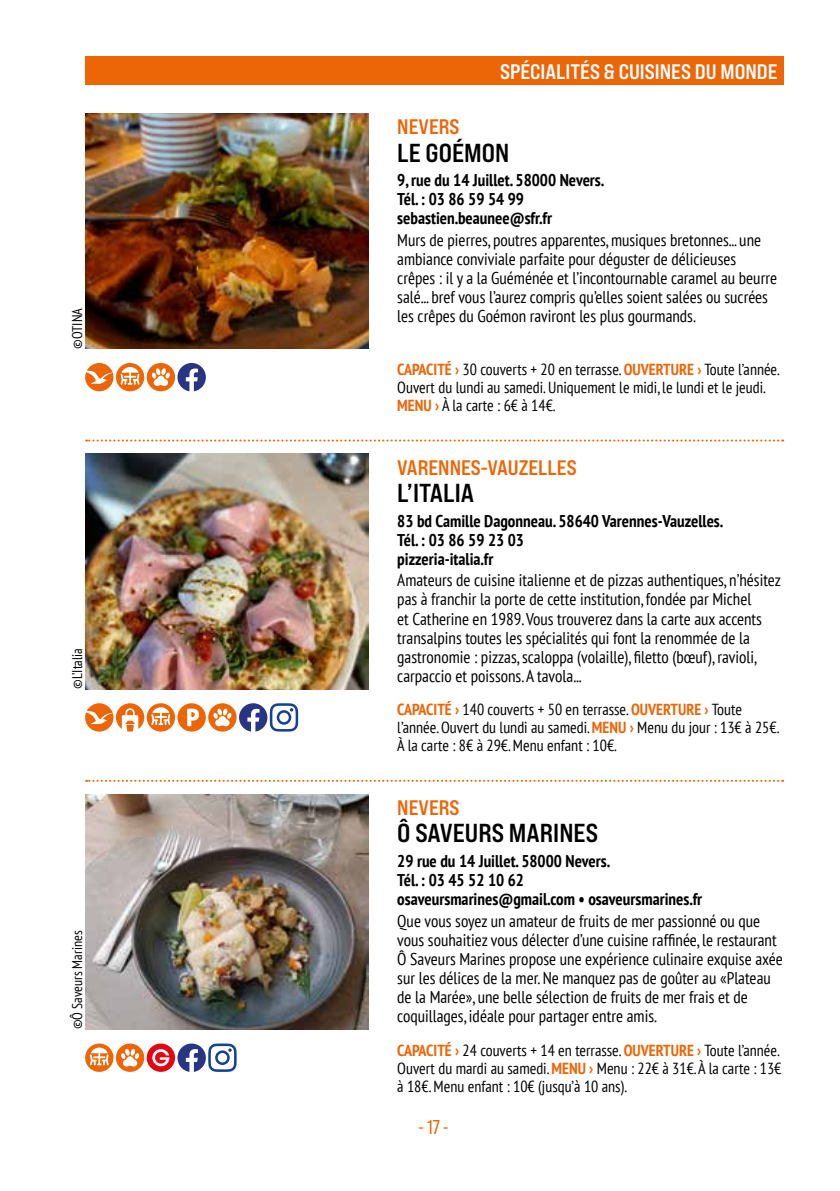
<style>
.page{position:relative;width:840px;height:1191px;background:#fff}
.page>*{position:absolute;margin:0;border:0;box-sizing:border-box;transform-origin:0 0}
.t1{font:26px "Bebas Neue Pro Exp Bd";color:#000}
.t2{font:21px "Bebas Neue Pro Exp Bd";color:#ec6608}
.t3{font:21px "Bebas Neue Pro Exp Bd";color:#fff}
.t4{font:20px "Bebas Neue Pro";color:#ec6608}
.t5{font:condensed 17px/19px "PT Sans";color:#000}
.t6{font:700 condensed 17px/19px "PT Sans";color:#000}
.t7{font:condensed 16px/18px "PT Sans";color:#000}
.t8{font:condensed 14px "PT Sans";color:#000}
.s1{font-weight:700;color:#ec6608}
</style>
<div class="page">
<div style="left:85px;top:57px;width:697px;height:28px;background:#ec6608"></div>
<img style="left:85px;top:454px;width:284px;height:235px">
<svg style="left:86px;top:439px;width:696px;height:2px"></svg>
<svg style="left:86px;top:780px;width:696px;height:2px"></svg>
<svg style="left:85px;top:703px;width:59px;height:28px"></svg>
<div style="left:147px;top:703px;width:28px;height:28px;background:#ec6608;border-radius:50%"></div>
<svg style="left:151px;top:707px;width:19px;height:18px"></svg>
<div style="left:177px;top:703px;width:29px;height:28px;background:#ec6608;border-radius:50%"></div>
<svg style="left:187px;top:708px;width:12px;height:18px"></svg>
<div style="left:208px;top:703px;width:28px;height:28px;background:#ec6608;border-radius:50%"></div>
<svg style="left:213px;top:708px;width:18px;height:18px"></svg>
<svg style="left:239px;top:703px;width:59px;height:28px"></svg>
<img style="left:85px;top:794px;width:284px;height:235px">
<img style="left:85px;top:113px;width:284px;height:236px">
<div style="left:85px;top:1043px;width:28px;height:28px;background:#ec6608;border-radius:50%"></div>
<svg style="left:90px;top:1047px;width:19px;height:18px"></svg>
<div style="left:116px;top:1043px;width:28px;height:28px;background:#ec6608;border-radius:50%"></div>
<svg style="left:121px;top:1049px;width:18px;height:17px"></svg>
<div style="left:147px;top:1043px;width:28px;height:28px;background:#e30613;border-radius:50%"></div>
<svg style="left:152px;top:1049px;width:17px;height:17px"></svg>
<svg style="left:177px;top:1043px;width:59px;height:28px"></svg>
<svg style="left:85px;top:363px;width:28px;height:28px"></svg>
<div style="left:116px;top:363px;width:28px;height:28px;background:#ec6608;border-radius:50%"></div>
<svg style="left:120px;top:367px;width:20px;height:18px"></svg>
<div style="left:147px;top:363px;width:28px;height:28px;background:#ec6608;border-radius:50%"></div>
<svg style="left:152px;top:368px;width:18px;height:18px"></svg>
<svg style="left:177px;top:363px;width:29px;height:28px"></svg>
<p class="t8" style="left:68px;top:349px;width:42px;rotate:-90deg">©OTINA</p>
<p class="t8" style="left:68px;top:689px;width:42px;rotate:-90deg">©L’Italia</p>
<p class="t8" style="left:68px;top:1029px;width:100px;rotate:-90deg">©Ô Saveurs Marines</p>
<p class="t3" style="left:499px;top:59px;width:279px">SPÉCIALITÉS &amp; CUISINES DU MONDE</p>
<p class="t2" style="left:397px;top:114px;width:64px">NEVERS</p>
<h1 class="t1" style="left:397px;top:136px;width:113px">LE GOÉMON</h1>
<p class="t6" style="left:397px;top:170px;width:208px">9, rue du 14 Juillet. 58000 Nevers.<br>Tél. : 03 86 59 54 99 sebastien.beaunee@sfr.fr</p>
<p class="t5" style="left:397px;top:230px;width:381px">Murs de pierres, poutres apparentes, musiques bretonnes... une ambiance conviviale parfaite pour déguster de délicieuses crêpes : il y a la Guéménée et l’incontournable caramel au beurre salé... bref vous l’aurez compris qu’elles soient salées ou sucrées les crêpes du Goémon raviront les plus gourmands.</p>
<p class="t7" style="left:397px;top:360px;width:383px"><span class="s1">CAPACITÉ ›</span> 30 couverts + 20 en terrasse. <span class="s1">OUVERTURE ›</span> Toute l’année.<br>Ouvert du lundi au samedi. Uniquement le midi, le lundi et le jeudi.<br><span class="s1">MENU ›</span> À la carte : 6€ à 14€.</p>
<p class="t2" style="left:397px;top:454px;width:181px">VARENNES-VAUZELLES</p>
<h1 class="t1" style="left:397px;top:477px;width:78px">L’ITALIA</h1>
<p class="t6" style="left:397px;top:511px;width:327px">83 bd Camille Dagonneau. 58640 Varennes-Vauzelles.<br>Tél. : 03 86 59 23 03<br>pizzeria-italia.fr</p>
<p class="t5" style="left:397px;top:570px;width:385px">Amateurs de cuisine italienne et de pizzas authentiques, n’hésitez pas à franchir la porte de cette institution, fondée par Michel<br>et Catherine en 1989. Vous trouverez dans la carte aux accents transalpins toutes les spécialités qui font la renommée de la gastronomie : pizzas, scaloppa (volaille), filetto (bœuf), ravioli, carpaccio et poissons. A tavola...</p>
<p class="t7" style="left:397px;top:700px;width:383px"><span class="s1">CAPACITÉ ›</span> 140 couverts + 50 en terrasse. <span class="s1">OUVERTURE ›</span> Toute l’année. Ouvert du lundi au samedi. <span class="s1">MENU ›</span> Menu du jour : 13€ à 25€.<br>À la carte : 8€ à 29€. Menu enfant : 10€.</p>
<p class="t2" style="left:397px;top:794px;width:64px">NEVERS</p>
<h1 class="t1" style="left:397px;top:817px;width:202px">Ô SAVEURS MARINES</h1>
<p class="t6" style="left:397px;top:851px;width:306px">29 rue du 14 Juillet. 58000 Nevers.<br>Tél. : 03 45 52 10 62 osaveursmarines@gmail.com • osaveursmarines.fr</p>
<p class="t5" style="left:397px;top:911px;width:387px">Que vous soyez un amateur de fruits de mer passionné ou que vous souhaitiez vous délecter d’une cuisine raffinée, le restaurant Ô Saveurs Marines propose une expérience culinaire exquise axée sur les délices de la mer. Ne manquez pas de goûter au «Plateau de la Marée», une belle sélection de fruits de mer frais et de coquillages, idéale pour partager entre amis.</p>
<p class="t7" style="left:397px;top:1040px;width:385px"><span class="s1">CAPACITÉ ›</span> 24 couverts + 14 en terrasse. <span class="s1">OUVERTURE ›</span> Toute l’année.<br>Ouvert du mardi au samedi. <span class="s1">MENU ›</span> Menu : 22€ à 31€. À la carte : 13€ à 18€. Menu enfant : 10€ (jusqu’à 10 ans).</p>
<p class="t4" style="left:418px;top:1116px;width:31px">- 17 -</p>
</div>
